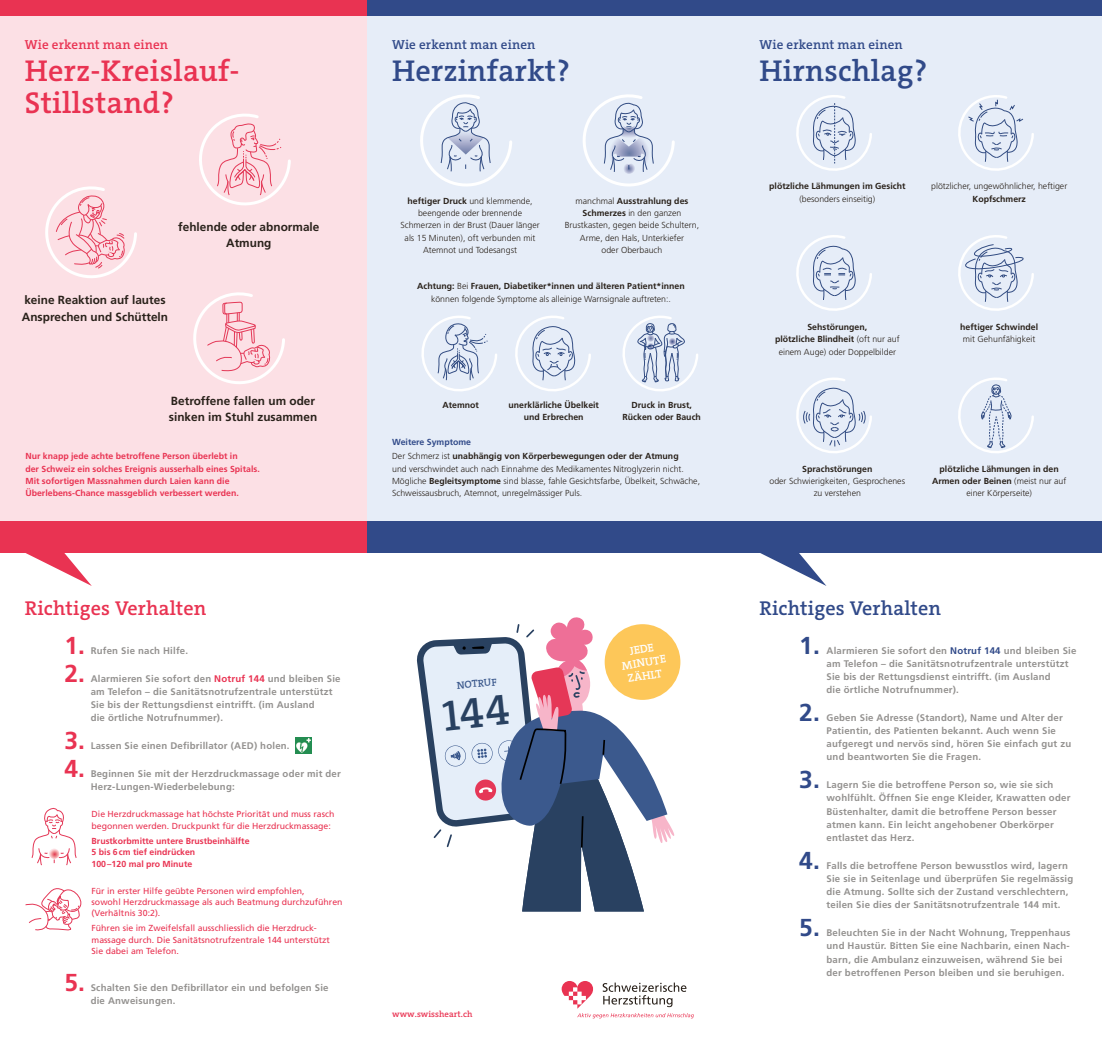
<style>
.page{position:relative;width:1102px;height:1042px;background:#fff}
.page>*{position:absolute;margin:0;border:0;box-sizing:border-box;transform-origin:0 0}
.t1{font:600 30.28px/31.8px "The Serif E2 s";letter-spacing:.01em;color:#e93352}
.t2{font:600 30.28px "The Serif E2 s";letter-spacing:.01em;color:#314a89}
.t3{font:700 24.5px "Frutiger LT Std";color:#e93352}
.t4{font:700 24.5px "Frutiger LT Std";color:#314a89}
.t5{font:600 20.12px "The Serif E2 s";letter-spacing:.01em;color:#e93352}
.t6{font:600 20.12px "The Serif E2 s";letter-spacing:.01em;color:#314a89}
.t7{font:600 13.12px "The Serif E2 s";letter-spacing:.01em;color:#314a89}
.t8{font:600 13.12px "The Serif E2 s";letter-spacing:.01em;color:#e93352}
.t9{font:700 11.81px/16.5px "Frutiger LT Std";color:#29211a}
.t10{font:600 11.29px/13.6px "The Serif E2 s";color:#fff;text-align:center}
.t11{font:600 10.24px "The Serif E2 s";color:#3b598d}
.t12{font:700 9.62px/13.1px "Frutiger LT Std";letter-spacing:.02em;color:#949290}
.t13{font:300 8.75px/12.2px "Frutiger LT Std";color:#29211a;text-align:center}
.t14{font:8.75px/11.4px "Frutiger LT Std";color:#e93352}
.t15{font:700 8.75px/12.2px "Frutiger LT Std";color:#e93352}
.t16{font:700 8.75px/12.2px "Frutiger LT Std";color:#29211a;text-align:center}
.t17{font:600 8.75px "The Serif E2 s";letter-spacing:.01em;color:#e93352}
.t18{font:700 8.75px "Frutiger LT Std";color:#314a89}
.s1{color:#e93352}
.s2{font-weight:700}
.s3{font-weight:300}
.s4{font-size:24.5px;color:#314a89}
.s5{color:#314a89}
</style>
<div class="page">
<div style="left:0;top:0;width:367px;height:533px;background:#fce0e5"></div>
<div style="left:367px;top:0;width:734px;height:533px;background:#e6edf8"></div>
<div style="left:0;top:521px;width:367px;height:32px;background:#e93352"></div>
<div style="left:0;top:0;width:367px;height:16px;background:#e93352"></div>
<div style="left:367px;top:521px;width:734px;height:32px;background:#314a89"></div>
<div style="left:367px;top:0;width:734px;height:16px;background:#314a89"></div>
<svg style="left:760px;top:553px;width:66px;height:33px"></svg>
<svg style="left:25px;top:553px;width:67px;height:33px"></svg>
<svg style="left:420px;top:94px;width:92px;height:93px"></svg>
<svg style="left:796px;top:95px;width:76px;height:76px"></svg>
<svg style="left:421px;top:316px;width:76px;height:75px"></svg>
<svg style="left:515px;top:316px;width:76px;height:75px"></svg>
<svg style="left:622px;top:316px;width:76px;height:75px"></svg>
<svg style="left:958px;top:95px;width:76px;height:76px"></svg>
<svg style="left:796px;top:235px;width:76px;height:76px"></svg>
<svg style="left:958px;top:235px;width:76px;height:76px"></svg>
<svg style="left:796px;top:377px;width:76px;height:76px"></svg>
<svg style="left:958px;top:377px;width:76px;height:76px"></svg>
<svg style="left:25px;top:888px;width:57px;height:43px"></svg>
<svg style="left:31px;top:807px;width:46px;height:59px"></svg>
<svg style="left:199px;top:113px;width:92px;height:93px"></svg>
<svg style="left:45px;top:186px;width:92px;height:92px"></svg>
<svg style="left:193px;top:292px;width:92px;height:92px"></svg>
<svg style="left:583px;top:94px;width:92px;height:93px"></svg>
<img style="left:295px;top:737px;width:16px;height:16px">
<div style="left:604px;top:624px;width:76px;height:76px;background:#fdc759;border-radius:50%"></div>
<svg style="left:561px;top:981px;width:132px;height:37px"></svg>
<svg style="left:419px;top:617px;width:255px;height:294px"></svg>
<h3 class="t8" style="left:25px;top:36px;width:145px">Wie erkennt man einen</h3>
<h1 class="t1" style="left:25px;top:55px;width:216px">Herz-Kreislauf-<br>Stillstand?</h1>
<p class="t9" style="left:178px;top:218px;width:143px;text-align:center">fehlende oder abnormale<br>Atmung</p>
<p class="t9" style="left:22px;top:292px;width:148px">keine Reaktion auf lautes<br>Ansprechen und Schütteln</p>
<p class="t9" style="left:169px;top:393px;width:150px">Betroffene fallen um oder sinken im Stuhl zusammen</p>
<p class="t15" style="left:25px;top:450px;width:236px">Nur knapp jede achte betroffene Person überlebt in<br>der Schweiz ein solches Ereignis ausserhalb eines Spitals.<br>Mit sofortigen Massnahmen durch Laien kann die Überlebens-Chance massgeblich verbessert werden.</p>
<h3 class="t5" style="left:25px;top:595px;width:183px">Richtiges Verhalten</h3>
<h2 class="t3" style="left:64px;top:630px;width:22px">1.</h2>
<p class="t12" style="left:91px;top:644px;width:99px">Rufen Sie nach Hilfe.</p>
<h2 class="t3" style="left:64px;top:658px;width:22px">2.</h2>
<p class="t12" style="left:91px;top:672px;width:251px">Alarmieren Sie sofort den <span class="s1">Notruf 144</span> und bleiben Sie am Telefon – die Sanitätsnotrufzentrale unterstützt Sie bis der Rettungsdienst eintrifft. (im Ausland<br>die örtliche Notrufnummer).</p>
<h2 class="t3" style="left:64px;top:726px;width:22px">3.</h2>
<p class="t12" style="left:91px;top:739px;width:200px">Lassen Sie einen Defibrillator (AED) holen.</p>
<h2 class="t3" style="left:64px;top:754px;width:22px">4.</h2>
<p class="t12" style="left:91px;top:767px;width:252px">Beginnen Sie mit der Herzdruckmassage oder mit der<br>Herz-Lungen-Wiederbelebung:</p>
<p class="t14" style="left:92px;top:809px;width:244px">Die Herzdruckmassage hat höchste Priorität und muss rasch begonnen werden. Druckpunkt für die Herzdruckmassage:</p>
<p class="t15" style="left:92px;top:835px;width:159px;line-height:11.4px">Brustkorbmitte untere Brustbeinhälfte<br>5 bis 6cm tief eindrücken<br>100–120 mal pro Minute</p>
<p class="t14" style="left:92px;top:885px;width:252px">Für in erster Hilfe geübte Personen wird empfohlen,<br>sowohl Herzdruckmassage als auch Beatmung durchzuführen (Verhältnis 30:2).</p>
<p class="t14" style="left:92px;top:923px;width:240px">Führen sie im Zweifelsfall ausschliesslich die Herzdruck&shy;massage durch. Die Sanitätsnotrufzentrale 144 unterstützt<br>Sie dabei am Telefon.</p>
<h2 class="t3" style="left:64px;top:968px;width:22px">5.</h2>
<p class="t12" style="left:91px;top:981px;width:239px">Schalten Sie den Defibrillator ein und befolgen Sie die Anweisungen.</p>
<h3 class="t7" style="left:392px;top:36px;width:145px">Wie erkennt man einen</h3>
<h1 class="t2" style="left:392px;top:51px;width:180px">Herzinfarkt?</h1>
<p class="t13" style="left:400px;top:195px;width:141px"><span class="s2">heftiger Druck</span> und klemmende, beengende oder brennende<br>Schmerzen in der Brust (Dauer länger als 15 Minuten), oft verbunden mit<br>Atemnot und Todesangst</p>
<p class="t13" style="left:564px;top:195px;width:136px">manchmal <span class="s2">Ausstrahlung des<br>Schmerzes</span> in den ganzen<br>Brustkasten, gegen beide Schultern,<br>Arme, den Hals, Unterkiefer<br>oder Oberbauch</p>
<p class="t13" style="left:417px;top:280px;width:269px"><span class="s2">Achtung:</span> Bei <span class="s2">Frauen, Diabetiker*innen und älteren Patient*innen </span>können folgende Symptome als alleinige Warnsignale auftreten:.</p>
<p class="t16" style="left:442px;top:399px;width:38px">Atemnot</p>
<p class="t16" style="left:508px;top:399px;width:92px">unerklärliche Übelkeit und Erbrechen</p>
<p class="t16" style="left:622px;top:399px;width:80px">Druck in Brust,<br>Rücken oder Bauch</p>
<p class="t18" style="left:392px;top:437px;width:80px">Weitere Symptome</p>
<p class="t13" style="left:392px;top:450px;width:309px;text-align:left">Der Schmerz ist <span class="s2">unabhängig von Körperbewegungen oder der Atmung<br></span>und verschwindet auch nach Einnahme des Medikamentes Nitroglyzerin nicht.<br>Mögliche <span class="s2">Begleitsymptome</span> sind blasse, fahle Gesichtsfarbe, Übelkeit, Schwäche, Schweissausbruch, Atemnot, unregelmässiger Puls.</p>
<p class="t11" style="left:456px;top:679px;width:41px;rotate:-5deg">NOTRUF</p>
<p class="t10" style="left:618px;top:646px;width:46px;rotate:-9deg">JEDE<br>MINUTE<br>ZÄHLT</p>
<p class="t17" style="left:392px;top:1008px;width:82px">www.swissheart.ch</p>
<h3 class="t7" style="left:759px;top:36px;width:145px">Wie erkennt man einen</h3>
<h1 class="t2" style="left:759px;top:51px;width:169px">Hirnschlag?</h1>
<p class="t16" style="left:769px;top:180px;width:138px">plötzliche Lähmungen im Gesicht</p>
<p class="t13" style="left:799px;top:193px;width:77px">(besonders einseitig)</p>
<p class="t13" style="left:931px;top:180px;width:137px">plötzlicher, ungewöhnlicher, heftiger</p>
<p class="t16" style="left:972px;top:192px;width:55px">Kopfschmerz</p>
<p class="t13" style="left:775px;top:321px;width:126px"><span class="s2">Sehstörungen,<br>plötzliche Blindheit</span> (oft nur auf einem Auge) oder Doppelbilder</p>
<p class="t16" style="left:960px;top:321px;width:79px">heftiger Schwindel</p>
<p class="t13" style="left:962px;top:333px;width:74px">mit Gehunfähigkeit</p>
<p class="t16" style="left:802px;top:462px;width:71px">Sprachstörungen</p>
<p class="t13" style="left:769px;top:475px;width:137px">oder Schwierigkeiten, Gesprochenes zu verstehen</p>
<p class="t16" style="left:931px;top:463px;width:136px">plötzliche Lähmungen in den<br>Armen oder Beinen <span class="s3">(meist nur auf einer Körperseite)</span></p>
<h3 class="t6" style="left:759px;top:595px;width:183px">Richtiges Verhalten</h3>
<p class="t12" style="left:826px;top:644px;width:251px;text-indent:-27px"><span class="s4">1.</span> Alarmieren Sie sofort den <span class="s5">Notruf 144</span> und bleiben Sie am Telefon – die Sanitätsnotrufzentrale unterstützt Sie bis der Rettungsdienst eintrifft. (im Ausland<br>die örtliche Notrufnummer).</p>
<p class="t12" style="left:826px;top:711px;width:246px;text-indent:-27px"><span class="s4">2.</span> Geben Sie Adresse (Standort), Name und Alter der Patientin, des Patienten bekannt. Auch wenn Sie aufgeregt und nervös sind, hören Sie einfach gut zu und beantworten Sie die Fragen.</p>
<h2 class="t4" style="left:799px;top:765px;width:22px">3.</h2>
<p class="t12" style="left:826px;top:778px;width:245px">Lagern Sie die betroffene Person so, wie sie sich wohlfühlt. Öffnen Sie enge Kleider, Krawatten oder Büstenhalter, damit die betroffene Person besser atmen kann. Ein leicht angehobener Oberkörper entlastet das Herz.</p>
<h2 class="t4" style="left:799px;top:846px;width:22px">4.</h2>
<p class="t12" style="left:826px;top:859px;width:248px">Falls die betroffene Person bewusstlos wird, lagern Sie sie in Seitenlage und überprüfen Sie regelmässig die Atmung. Sollte sich der Zustand verschlechtern, teilen Sie dies der Sanitätsnotrufzentrale 144 mit.</p>
<p class="t12" style="left:826px;top:926px;width:245px;text-indent:-27px"><span class="s4">5.</span> Beleuchten Sie in der Nacht Wohnung, Treppenhaus und Haustür. Bitten Sie eine Nachbarin, einen Nach&shy;barn, die Ambulanz einzuweisen, während Sie bei der betroffenen Person bleiben und sie beruhigen.</p>
</div>
